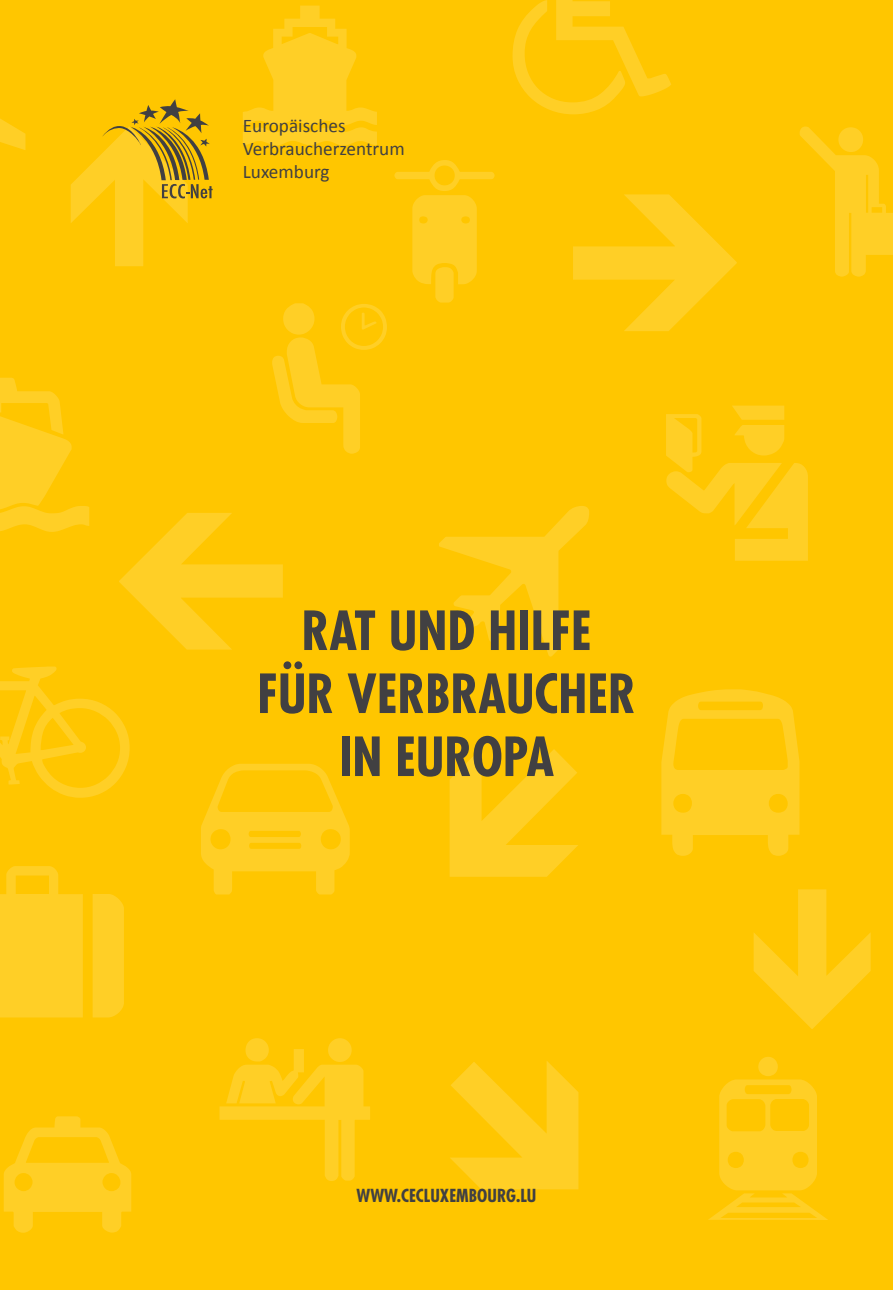
<style>
.page{position:relative;width:893px;height:1290px;background:#ffc600}
.page>*{position:absolute;margin:0;border:0;box-sizing:border-box;transform-origin:0 0}
.t1{font:700 condensed 52.5px/63px "Futura";color:#414042;text-align:center}
.t2{font:19.25px/23.1px "Calibri";color:#414042}
.t3{font:700 condensed 17.5px "Futura";color:#414042}
</style>
<div class="page">
<svg style="left:0;top:119px;width:25px;height:31px"></svg>
<svg style="left:439px;top:506px;width:150px;height:151px"></svg>
<svg style="left:573px;top:194px;width:164px;height:137px"></svg>
<svg style="left:754px;top:889px;width:117px;height:140px"></svg>
<svg style="left:450px;top:748px;width:128px;height:129px"></svg>
<svg style="left:450px;top:1061px;width:128px;height:128px"></svg>
<svg style="left:661px;top:689px;width:138px;height:167px"></svg>
<svg style="left:4px;top:1116px;width:127px;height:117px"></svg>
<svg style="left:243px;top:6px;width:134px;height:140px"></svg>
<svg style="left:708px;top:1057px;width:120px;height:163px"></svg>
<svg style="left:394px;top:160px;width:101px;height:143px"></svg>
<svg style="left:800px;top:126px;width:93px;height:151px"></svg>
<svg style="left:512px;top:0;width:159px;height:114px"></svg>
<svg style="left:220px;top:1038px;width:150px;height:143px"></svg>
<svg style="left:666px;top:406px;width:142px;height:155px"></svg>
<svg style="left:0;top:303px;width:387px;height:714px"></svg>
<svg style="left:71px;top:99px;width:142px;height:167px"></svg>
<p class="t2" style="left:243px;top:113px;width:163px">Europäisches<br>Verbraucherzentrum<br>Luxemburg</p>
<h1 class="t1" style="left:257px;top:599px;width:380px">RAT UND HILFE<br>FÜR VERBRAUCHER<br>IN EUROPA</h1>
<p class="t3" style="left:356px;top:1184px;width:181px">WWW.CECLUXEMBOURG.LU</p>
</div>
